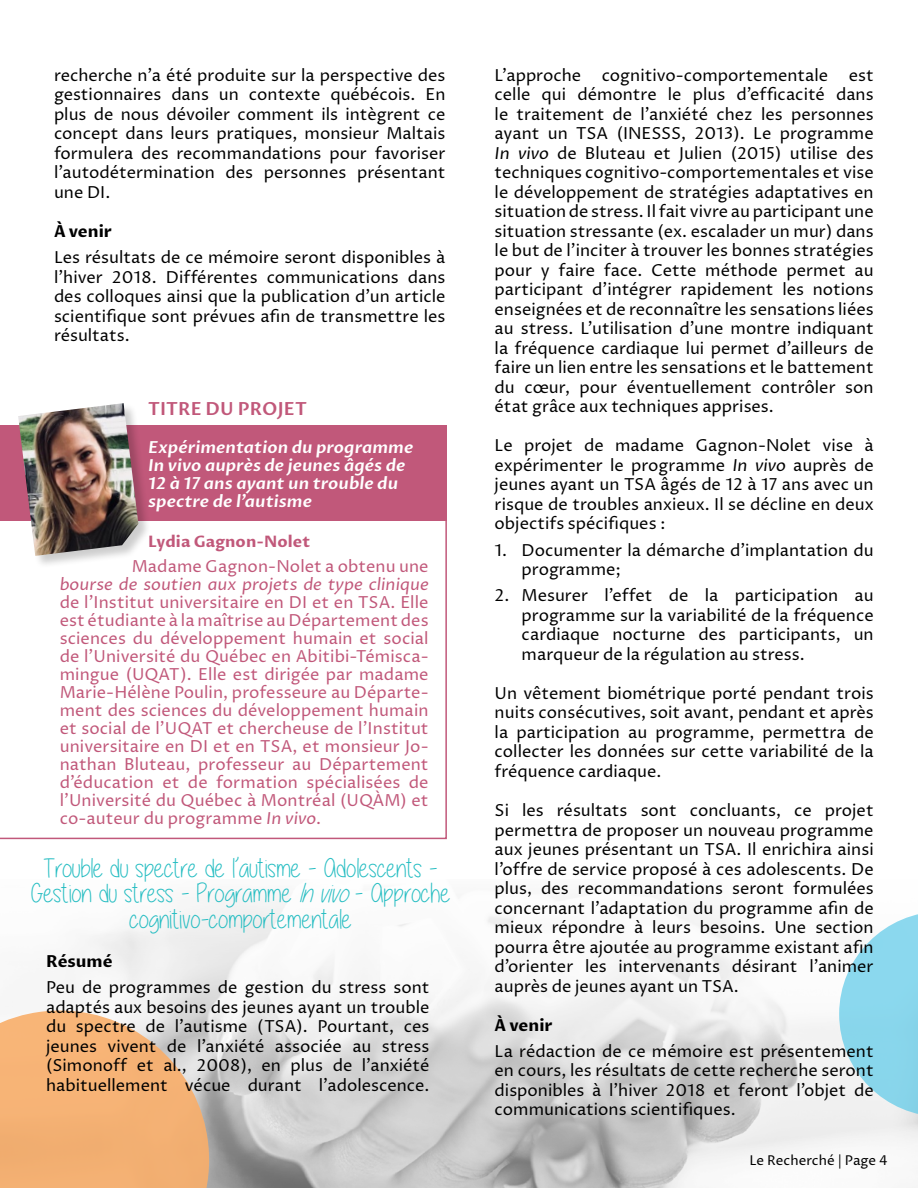
<style>
.page{position:relative;width:918px;height:1188px;background:#fff}
.page>*{position:absolute;margin:0;border:0;box-sizing:border-box;transform-origin:0 0}
.t1{font:27px/25.5px "Alittlesunshine";letter-spacing:.005em;color:#25bdc2;text-align:center}
.t2{font:600 18px "Proza Libre";letter-spacing:.005em;color:#c1587a}
.t3{font:16.5px/19.5px "Proza Libre";color:#000;text-align:justify}
.t4{font:16.5px/18px "Proza Libre";letter-spacing:.005em;color:#c1587a;text-align:justify}
.t5{font:italic 600 16.5px/18px "Proza Libre";letter-spacing:.005em;color:#fff}
.t6{font:italic 16.5px "Proza Libre";letter-spacing:.005em;color:#c1587a}
.t7{font:700 16.5px "Proza Libre";color:#000}
.t8{font:700 15.75px "Proza Libre";letter-spacing:.005em;color:#c1587a}
.t9{font:13.5px "Proza Libre";color:#000}
.s1{font-style:italic}
</style>
<div class="page">
<svg style="left:0;top:899px;width:918px;height:289px"></svg>
<div style="left:0;top:425px;width:447px;height:96px;background:#c1587a"></div>
<svg style="left:0;top:521px;width:447px;height:318px"></svg>
<div style="left:18px;top:403px;width:134px;height:166px;background:#000;opacity:.2"></div>
<img style="left:18px;top:403px;width:120px;height:153px">
<p class="t3" style="left:54px;top:65px;width:393px">recherche n’a été produite sur la perspective des gestionnaires dans un contexte québécois. En plus de nous dévoiler comment ils intègrent ce concept dans leurs pratiques, monsieur Maltais formulera des recommandations pour favoriser l’autodétermination des personnes présentant une DI.</p>
<p class="t7" style="left:54px;top:221px;width:60px">À venir</p>
<p class="t3" style="left:54px;top:248px;width:393px">Les résultats de ce mémoire seront disponibles à l’hiver 2018. Différentes communications dans des colloques ainsi que la publication d’un article scientifique sont prévues afin de transmettre les résultats.</p>
<p class="t2" style="left:148px;top:398px;width:160px">TITRE DU PROJET</p>
<p class="t5" style="left:148px;top:438px;width:267px">Expérimentation du programme<br>In vivo auprès de jeunes âgés de<br>12 à 17 ans ayant un trouble du spectre de l’autisme</p>
<p class="t8" style="left:148px;top:532px;width:164px">Lydia Gagnon-Nolet</p>
<p class="t4" style="left:132px;top:557px;width:298px">Madame Gagnon-Nolet a obtenu une</p>
<p class="t6" style="left:60px;top:574px;width:371px">bourse de soutien aux projets de type clinique</p>
<p class="t4" style="left:60px;top:593px;width:370px">de l’Institut universitaire en DI et en TSA. Elle est étudiante à la maîtrise au Département des sciences du développement humain et social de l’Université du Québec en Abitibi-Témisca&shy;mingue (UQAT). Elle est dirigée par madame Marie-Hélène Poulin, professeure au Départe&shy;ment des sciences du développement humain et social de l’UQAT et chercheuse de l’Institut universitaire en DI et en TSA, et monsieur Jo&shy;nathan Bluteau, professeur au Département d’éducation et de formation spécialisées de l’Université du Québec à Montréal (UQÀM) et co-auteur du programme <span class="s1">In vivo</span>.</p>
<h1 class="t1" style="left:31px;top:856px;width:420px">Trouble du spectre de l’autisme - Adolescents -<br>Gestion du stress - Programme <span class="s1">Invivo</span>- Approche cognitivo-comportementale</h1>
<p class="t7" style="left:46px;top:951px;width:68px">Résumé</p>
<p class="t3" style="left:46px;top:978px;width:385px">Peu de programmes de gestion du stress sont adaptés aux besoins des jeunes ayant un trouble du spectre de l’autisme (TSA). Pourtant, ces jeunes vivent de l’anxiété associée au stress (Simonoff et al., 2008), en plus de l’anxiété habituellement vécue durant l’adolescence.</p>
<p class="t3" style="left:495px;top:65px;width:381px">L’approche cognitivo-comportementale est celle qui démontre le plus d’efficacité dans le traitement de l’anxiété chez les personnes ayant un TSA (INESSS, 2013). Le programme <span class="s1">In vivo</span> de Bluteau et Julien (2015) utilise des techniques cognitivo-comportementales et vise le développement de stratégies adaptatives en situation de stress. Il fait vivre au participant une situation stressante (ex. escalader un mur) dans le but de l’inciter à trouver les bonnes stratégies pour y faire face. Cette méthode permet au participant d’intégrer rapidement les notions enseignées et de reconnaître les sensations liées au stress. L’utilisation d’une montre indiquant la fréquence cardiaque lui permet d’ailleurs de faire un lien entre les sensations et le battement du cœur, pour éventuellement contrôler son état grâce aux techniques apprises.</p>
<p class="t3" style="left:495px;top:436px;width:381px">Le projet de madame Gagnon-Nolet vise à expérimenter le programme <span class="s1">In vivo</span> auprès de jeunes ayant un TSA âgés de 12 à 17 ans avec un risque de troubles anxieux. Il se décline en deux objectifs spécifiques :</p>
<p class="t3" style="left:522px;top:540px;width:354px;text-indent:-27px">1. Documenter la démarche d’implantation du programme;</p>
<p class="t3" style="left:522px;top:586px;width:354px;text-indent:-27px">2. Mesurer l’effet de la participation au programme sur la variabilité de la fréquence cardiaque nocturne des participants, un marqueur de la régulation au stress.</p>
<p class="t3" style="left:495px;top:684px;width:381px">Un vêtement biométrique porté pendant trois nuits consécutives, soit avant, pendant et après la participation au programme, permettra de collecter les données sur cette variabilité de la fréquence cardiaque.</p>
<p class="t3" style="left:495px;top:801px;width:381px">Si les résultats sont concluants, ce projet permettra de proposer un nouveau programme aux jeunes présentant un TSA. Il enrichira ainsi l’offre de service proposé à ces adolescents. De plus, des recommandations seront formulées concernant l’adaptation du programme afin de mieux répondre à leurs besoins. Une section pourra être ajoutée au programme existant afin d’orienter les intervenants désirant l’animer auprès de jeunes ayant un TSA.</p>
<p class="t7" style="left:495px;top:1015px;width:60px">À venir</p>
<p class="t3" style="left:495px;top:1041px;width:381px">La rédaction de ce mémoire est présentement en cours, les résultats de cette recherche seront disponibles à l’hiver 2018 et feront l’objet de communications scientifiques.</p>
<p class="t9" style="left:749px;top:1153px;width:140px">Le Recherché | Page 4</p>
</div>
